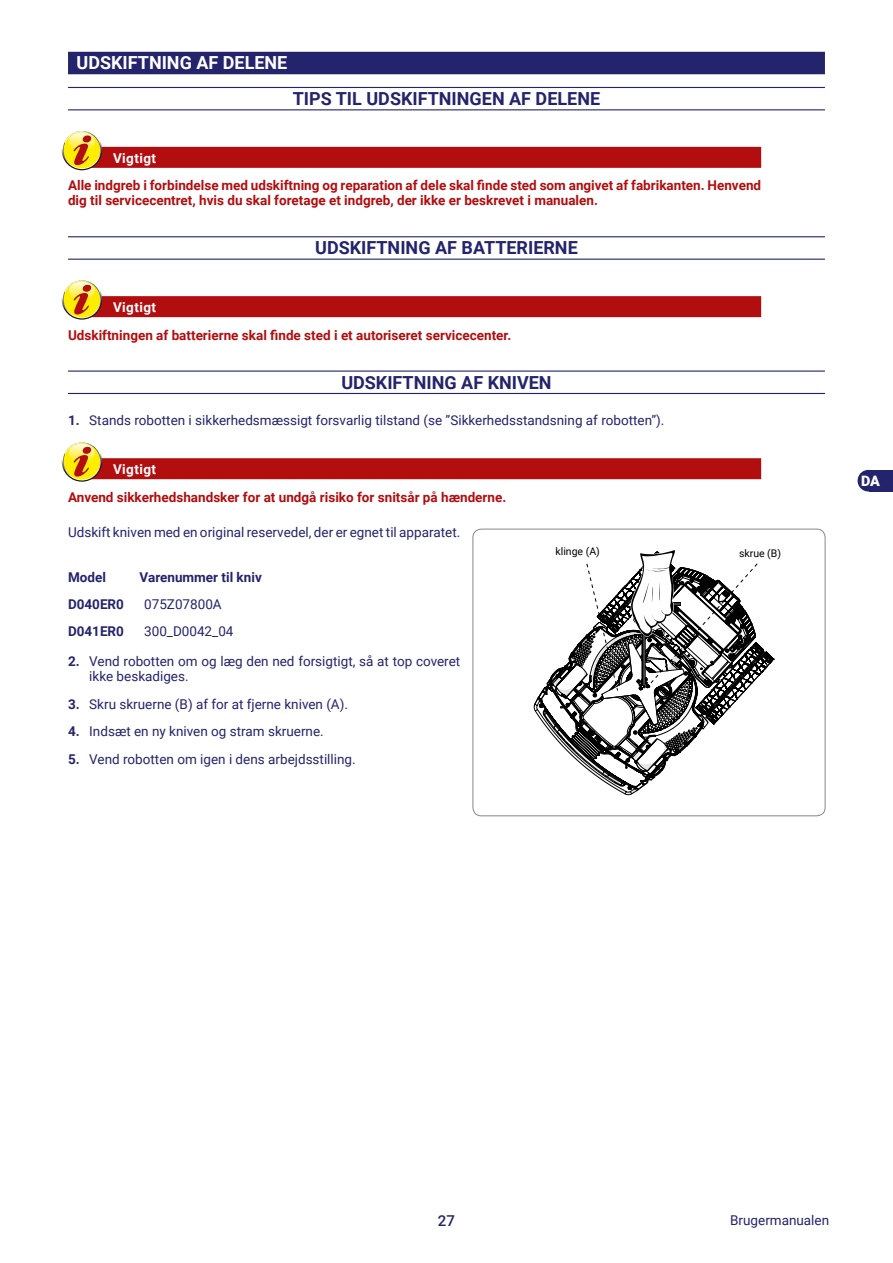
<style>
.page{position:relative;width:893px;height:1263px;background:#fff}
.page>*{position:absolute;margin:0;border:0;box-sizing:border-box;transform-origin:0 0}
.t1{font:700 18px "Roboto";color:#24246c}
.t2{font:700 18px "Roboto";color:#fff}
.t3{font:500 15px "Roboto";color:#24246c}
.t4{font:900 14.4px "Roboto";color:#fff}
.t5{font:13.5px/15px "Roboto";color:#24246c}
.t6{font:700 13.5px/15px "Roboto";color:#b20e10}
.t7{font:700 13.5px "Roboto";color:#24246c}
.t8{font:700 13.5px "Roboto";letter-spacing:.03em;color:#fff}
.t9{font:10.5px "Roboto";color:#000}
.s1{font-weight:700}
</style>
<div class="page">
<div style="left:868px;top:470px;width:25px;height:21px;background:#24246c"></div>
<div style="left:858px;top:470px;width:21px;height:21px;background:#24246c;border-radius:50%"></div>
<div style="left:68px;top:52px;width:757px;height:22px;background:#24246c"></div>
<hr style="left:68px;top:87px;width:757px;height:1px;background:#24246c">
<hr style="left:68px;top:109px;width:757px;height:1px;background:#24246c">
<div style="left:72px;top:147px;width:689px;height:21px;background:#b20e10"></div>
<svg style="left:62px;top:130px;width:40px;height:40px"></svg>
<svg style="left:63px;top:131px;width:38px;height:38px"></svg>
<svg style="left:64px;top:132px;width:36px;height:36px"></svg>
<svg style="left:65px;top:131px;width:34px;height:34px"></svg>
<hr style="left:68px;top:236px;width:757px;height:1px;background:#24246c">
<hr style="left:68px;top:259px;width:757px;height:1px;background:#24246c">
<div style="left:72px;top:296px;width:689px;height:21px;background:#b20e10"></div>
<svg style="left:62px;top:279px;width:40px;height:41px"></svg>
<svg style="left:63px;top:280px;width:38px;height:38px"></svg>
<svg style="left:64px;top:281px;width:36px;height:37px"></svg>
<svg style="left:65px;top:280px;width:34px;height:34px"></svg>
<hr style="left:68px;top:370px;width:757px;height:2px;background:#24246c">
<hr style="left:68px;top:393px;width:757px;height:1px;background:#24246c">
<div style="left:72px;top:458px;width:689px;height:21px;background:#b20e10"></div>
<svg style="left:62px;top:441px;width:40px;height:41px"></svg>
<svg style="left:63px;top:442px;width:38px;height:38px"></svg>
<svg style="left:64px;top:443px;width:36px;height:37px"></svg>
<svg style="left:65px;top:442px;width:34px;height:35px"></svg>
<svg style="left:533px;top:550px;width:242px;height:246px"></svg>
<div style="left:473px;top:529px;width:352px;height:287px;border:1px solid #878787;border-radius:9px"></div>
<h1 class="t2" style="left:77px;top:50px;width:212px">UDSKIFTNING AF DELENE</h1>
<h1 class="t1" style="left:293px;top:86px;width:309px">TIPS TIL UDSKIFTNINGEN AF DELENE</h1>
<p class="t8" style="left:113px;top:148px;width:44px">Vigtigt</p>
<p class="t6" style="left:68px;top:178px;width:695px">Alle indgreb i forbindelse med udskiftning og reparation af dele skal finde sted som angivet af fabrikanten. Henvend dig til servicecentret, hvis du skal foretage et indgreb, der ikke er beskrevet i manualen.</p>
<h1 class="t1" style="left:315px;top:235px;width:264px">UDSKIFTNING AF BATTERIERNE</h1>
<p class="t8" style="left:113px;top:298px;width:44px">Vigtigt</p>
<p class="t6" style="left:68px;top:327px;width:445px">Udskiftningen af batterierne skal finde sted i et autoriseret servicecenter.</p>
<h1 class="t1" style="left:341px;top:370px;width:212px">UDSKIFTNING AF KNIVEN</h1>
<p class="t5" style="left:68px;top:412px;width:598px"><span class="s1">1.</span> Stands robotten i sikkerhedsmæssigt forsvarlig tilstand (se ”Sikkerhedsstandsning af robotten”).</p>
<p class="t8" style="left:113px;top:460px;width:44px">Vigtigt</p>
<p class="t6" style="left:68px;top:489px;width:440px">Anvend sikkerhedshandsker for at undgå risiko for snitsår på hænderne.</p>
<p class="t5" style="left:68px;top:524px;width:394px">Udskift kniven med en original reservedel, der er egnet til apparatet.</p>
<p class="t7" style="left:68px;top:568px;width:39px">Model</p>
<p class="t7" style="left:140px;top:568px;width:124px">Varenummer til kniv</p>
<p class="t7" style="left:68px;top:595px;width:57px">D040ER0</p>
<p class="t5" style="left:144px;top:596px;width:79px">075Z07800A</p>
<p class="t7" style="left:68px;top:622px;width:57px">D041ER0</p>
<p class="t5" style="left:144px;top:623px;width:91px">300_D0042_04</p>
<p class="t5" style="left:89px;top:653px;width:372px;text-indent:-21px"><span class="s1">2.</span> Vend robotten om og læg den ned forsigtigt, så at top coveret ikke beskadiges.</p>
<p class="t5" style="left:68px;top:696px;width:281px"><span class="s1">3.</span> Skru skruerne (B) af for at fjerne kniven (A).</p>
<p class="t5" style="left:68px;top:723px;width:257px"><span class="s1">4.</span> Indsæt en ny kniven og stram skruerne.</p>
<p class="t5" style="left:68px;top:751px;width:289px"><span class="s1">5.</span> Vend robotten om igen i dens arbejdsstilling.</p>
<p class="t9" style="left:555px;top:544px;width:46px">klinge (A)</p>
<p class="t9" style="left:739px;top:546px;width:44px">skrue (B)</p>
<p class="t4" style="left:861px;top:471px;width:20px">DA</p>
<p class="t3" style="left:438px;top:1210px;width:19px">27</p>
<p class="t5" style="left:730px;top:1212px;width:100px">Brugermanualen</p>
</div>
